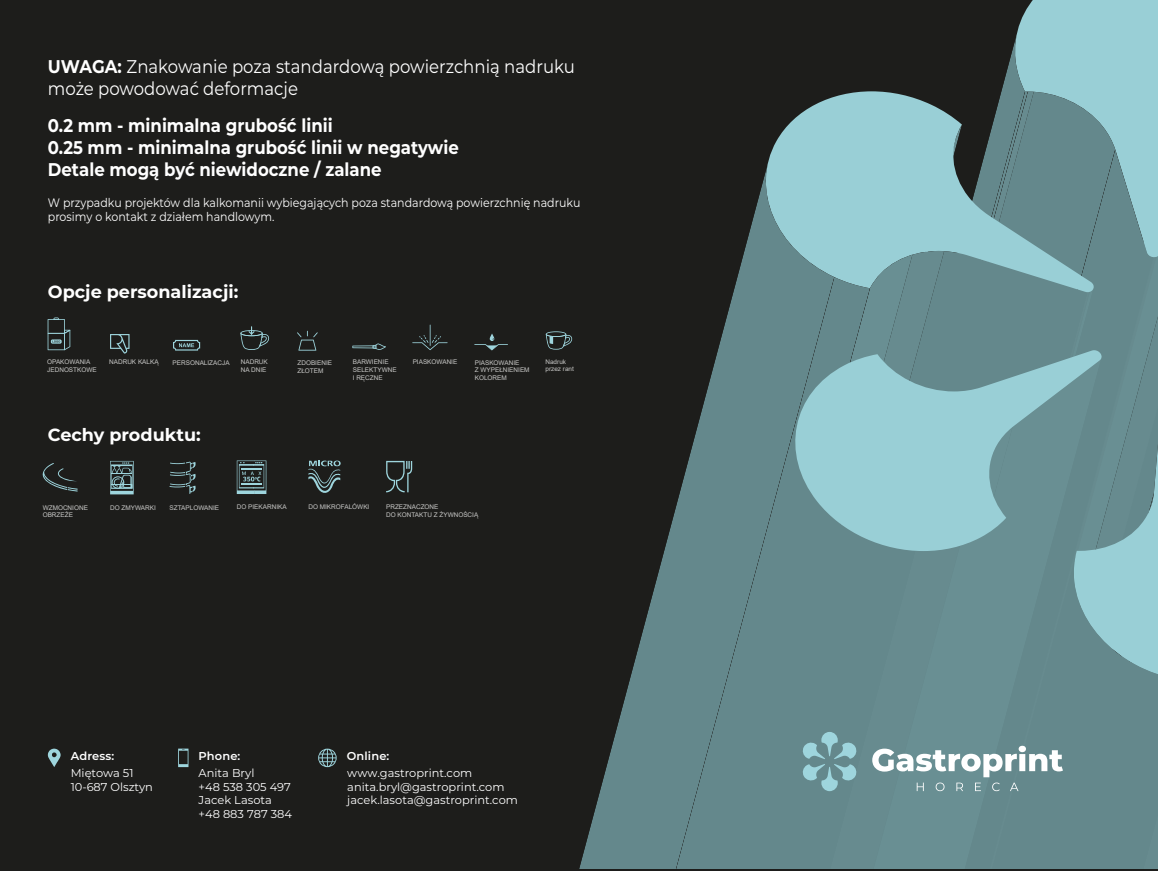
<style>
.page{position:relative;width:1158px;height:872px;background:#fff}
.page>*{position:absolute;margin:0;border:0;box-sizing:border-box;transform-origin:0 0}
.t1{font:700 18.38px/22.1px "Montserrat";color:#fff;scale:.9 1}
.t2{font:18.38px/22.1px "Montserrat";color:#fff;scale:.9 1}
.t3{font:700 17.59px "Montserrat";color:#fff}
.t4{font:12.25px/14.7px "Montserrat";color:#fff;scale:.9 1}
.t5{font:11.46px/13.7px "Montserrat";color:#fff}
.t6{font:600 11.46px "Montserrat";letter-spacing:.01em;color:#fff}
.t7{font:6.39px/7.7px "Arial";color:#c7c7c6}
.s1{font-weight:700}
</style>
<div class="page">
<div style="left:0;top:0;width:1158px;height:870px;background:#1d1d1b"></div>
<svg style="left:318px;top:749px;width:19px;height:18px"></svg>
<svg style="left:178px;top:748px;width:10px;height:19px"></svg>
<svg style="left:48px;top:749px;width:13px;height:18px"></svg>
<svg style="left:699px;top:277px;width:171px;height:144px;fill:#64888c"></svg>
<svg style="left:750px;top:91px;width:122px;height:201px;fill:#99cfd6"></svg>
<svg style="left:579px;top:421px;width:240px;height:447px;fill:#64888c"></svg>
<svg style="left:780px;top:350px;width:92px;height:201px;background:#80aeb4"></svg>
<div style="left:819px;top:551px;width:53px;height:317px;background:#64888c"></div>
<svg style="left:802px;top:732px;width:55px;height:59px;background:#79a4a9"></svg>
<svg style="left:872px;top:0;width:286px;height:868px;background:#70979b"></svg>
<svg style="left:308px;top:461px;width:33px;height:32px"></svg>
<svg style="left:110px;top:461px;width:24px;height:33px"></svg>
<svg style="left:170px;top:462px;width:26px;height:32px"></svg>
<svg style="left:42px;top:463px;width:36px;height:29px"></svg>
<svg style="left:237px;top:460px;width:29px;height:34px"></svg>
<svg style="left:386px;top:461px;width:26px;height:31px"></svg>
<svg style="left:48px;top:317px;width:22px;height:33px"></svg>
<svg style="left:240px;top:326px;width:29px;height:24px"></svg>
<svg style="left:173px;top:340px;width:27px;height:11px"></svg>
<svg style="left:352px;top:343px;width:34px;height:7px"></svg>
<svg style="left:474px;top:333px;width:34px;height:17px"></svg>
<svg style="left:412px;top:325px;width:36px;height:25px"></svg>
<svg style="left:546px;top:331px;width:26px;height:19px"></svg>
<svg style="left:297px;top:331px;width:21px;height:20px"></svg>
<svg style="left:110px;top:334px;width:20px;height:19px"></svg>
<h1 class="t2" style="left:48px;top:55px;width:587px"><span class="s1">UWAGA:</span> Znakowanie poza standardową powierzchnią nadruku może powodować deformacje</h1>
<h1 class="t1" style="left:48px;top:113px;width:458px">0.2 mm - minimalna grubość linii<br>0.25 mm - minimalna grubość linii w negatywie<br>Detale mogą być niewidoczne / zalane</h1>
<h3 class="t4" style="left:48px;top:195px;width:593px">W przypadku projektów dla kalkomanii wybiegających poza standardową powierzchnię nadruku prosimy o kontakt z działem handlowym.</h3>
<h2 class="t3" style="left:48px;top:279px;width:192px">Opcje personalizacji:</h2>
<p class="t7" style="left:47px;top:358px;width:51px">OPAKOWANIA<br>JEDNOSTKOWE</p>
<p class="t7" style="left:353px;top:358px;width:45px">BARWIENIE<br>SELEKTYWNE<br>I RĘCZNE</p>
<p class="t7" style="left:545px;top:358px;width:30px">Nadruk przez rant</p>
<p class="t7" style="left:109px;top:358px;width:51px">NADRUK KALKĄ</p>
<p class="t7" style="left:413px;top:358px;width:46px">PIASKOWANIE</p>
<p class="t7" style="left:475px;top:358px;width:56px">PIASKOWANIE<br>Z WYPEŁNIENIEM<br>KOLOREM</p>
<p class="t7" style="left:241px;top:358px;width:29px">NADRUK<br>NA DNIE</p>
<p class="t7" style="left:173px;top:358px;width:59px">PERSONALIZACJA</p>
<p class="t7" style="left:297px;top:359px;width:36px">ZDOBIENIE<br>ZŁOTEM</p>
<h2 class="t3" style="left:48px;top:422px;width:154px">Cechy produktu:</h2>
<p class="t7" style="left:43px;top:503px;width:47px">WZMOCNIONE</p>
<p class="t7" style="left:110px;top:504px;width:47px">DO ZMYWARKI</p>
<p class="t7" style="left:170px;top:504px;width:51px">SZTAPLOWANIE</p>
<p class="t7" style="left:237px;top:503px;width:51px">DO PIEKARNIKA</p>
<p class="t7" style="left:308px;top:503px;width:62px">DO MIKROFALÓWKI</p>
<p class="t7" style="left:43px;top:511px;width:32px">OBRZEŻE</p>
<p class="t7" style="left:386px;top:503px;width:94px">PRZEZNACZONE<br>DO KONTAKTU Z ŻYWNOŚCIĄ</p>
<h3 class="t6" style="left:71px;top:748px;width:45px">Adress:</h3>
<h3 class="t5" style="left:71px;top:765px;width:84px">Miętowa 51<br>10-687 Olsztyn</h3>
<h3 class="t6" style="left:199px;top:748px;width:43px">Phone:</h3>
<h3 class="t6" style="left:347px;top:748px;width:44px">Online:</h3>
<h3 class="t5" style="left:199px;top:765px;width:95px">Anita Bryl<br>+48 538 305 497<br>Jacek Lasota +48 883 787 384</h3>
<h3 class="t5" style="left:347px;top:765px;width:172px">www.gastroprint.com anita.bryl@gastroprint.com jacek.lasota@gastroprint.com</h3>
</div>
